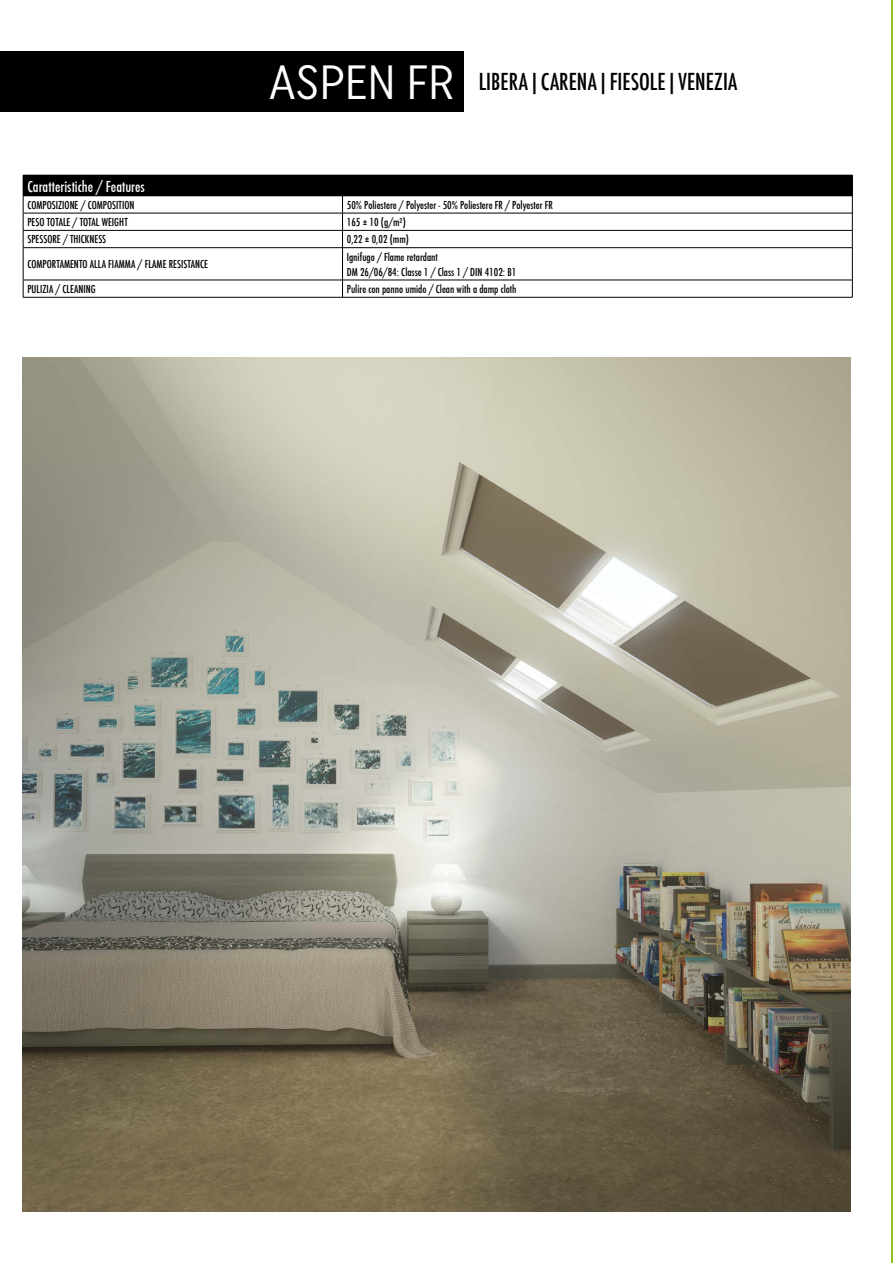
<style>
.page{position:relative;width:893px;height:1263px;background:#fff}
.page>*{position:absolute;margin:0;border:0;box-sizing:border-box;transform-origin:0 0}
.t1{font:500 25.5px "Futura Con";color:#000}
.t2{font:500 16.5px "Futura Con";color:#fdfdfd}
.t3{font:500 12px/15px "Futura Con";color:#000}
.s1{font-family:"Uniform Condensed";font-weight:400;font-size:48px;color:#fff}
</style>
<div class="page">
<hr style="left:892px;top:0;width:1px;height:1263px;background:#95c11f">
<div style="left:0;top:51px;width:463px;height:60px;background:#000"></div>
<img style="left:23px;top:357px;width:828px;height:855px">
<div style="left:23px;top:175px;width:829px;height:21px;background:#000"></div>
<svg style="left:342px;top:281px;width:1px;height:16px"></svg>
<svg style="left:342px;top:196px;width:1px;height:51px"></svg>
<hr style="left:342px;top:248px;width:1px;height:32px;background:#000">
<hr style="left:23px;top:213px;width:320px;height:1px;background:#000">
<hr style="left:343px;top:213px;width:509px;height:1px;background:#000">
<hr style="left:23px;top:230px;width:320px;height:1px;background:#000">
<svg style="left:23px;top:196px;width:1px;height:51px"></svg>
<hr style="left:343px;top:230px;width:509px;height:1px;background:#000">
<svg style="left:852px;top:175px;width:1px;height:72px"></svg>
<hr style="left:23px;top:247px;width:320px;height:1px;background:#000">
<hr style="left:23px;top:248px;width:1px;height:32px;background:#000">
<hr style="left:343px;top:247px;width:509px;height:1px;background:#000">
<hr style="left:852px;top:248px;width:1px;height:32px;background:#000">
<hr style="left:23px;top:280px;width:320px;height:1px;background:#000">
<svg style="left:23px;top:280px;width:1px;height:17px"></svg>
<hr style="left:343px;top:280px;width:509px;height:1px;background:#000">
<svg style="left:852px;top:280px;width:1px;height:17px"></svg>
<hr style="left:23px;top:297px;width:320px;height:1px;background:#000">
<hr style="left:343px;top:297px;width:509px;height:1px;background:#000">
<h1 class="t1" style="left:270px;top:66px;width:469px"><span class="s1">ASPEN FR</span> LIBERA|CARENA|FIESOLE|VENEZIA</h1>
<h2 class="t2" style="left:27px;top:176px;width:119px">Caratteristiche / Features</h2>
<p class="t3" style="left:27px;top:197px;width:109px">COMPOSIZIONE / COMPOSITION</p>
<p class="t3" style="left:347px;top:197px;width:208px">50% Poliestere / Polyester - 50% Poliestere FR / Polyester FR</p>
<p class="t3" style="left:27px;top:214px;width:102px">PESO TOTALE / TOTAL WEIGHT</p>
<p class="t3" style="left:347px;top:214px;width:60px">165 ± 10 (g/m²)</p>
<p class="t3" style="left:27px;top:232px;width:80px">SPESSORE / THICKNESS</p>
<p class="t3" style="left:347px;top:232px;width:64px">0,22 ± 0,02 (mm)</p>
<p class="t3" style="left:27px;top:257px;width:182px">COMPORTAMENTO ALLA FIAMMA / FLAME RESISTANCE</p>
<p class="t3" style="left:347px;top:249px;width:171px">Ignifugo / Flame retardant<br>DM 26/06/84: Classe 1 / Class 1 / DIN 4102: B1</p>
<p class="t3" style="left:27px;top:281px;width:70px">PULIZIA / CLEANING</p>
<p class="t3" style="left:347px;top:281px;width:171px">Pulire con panno umido / Clean with a damp cloth</p>
</div>
